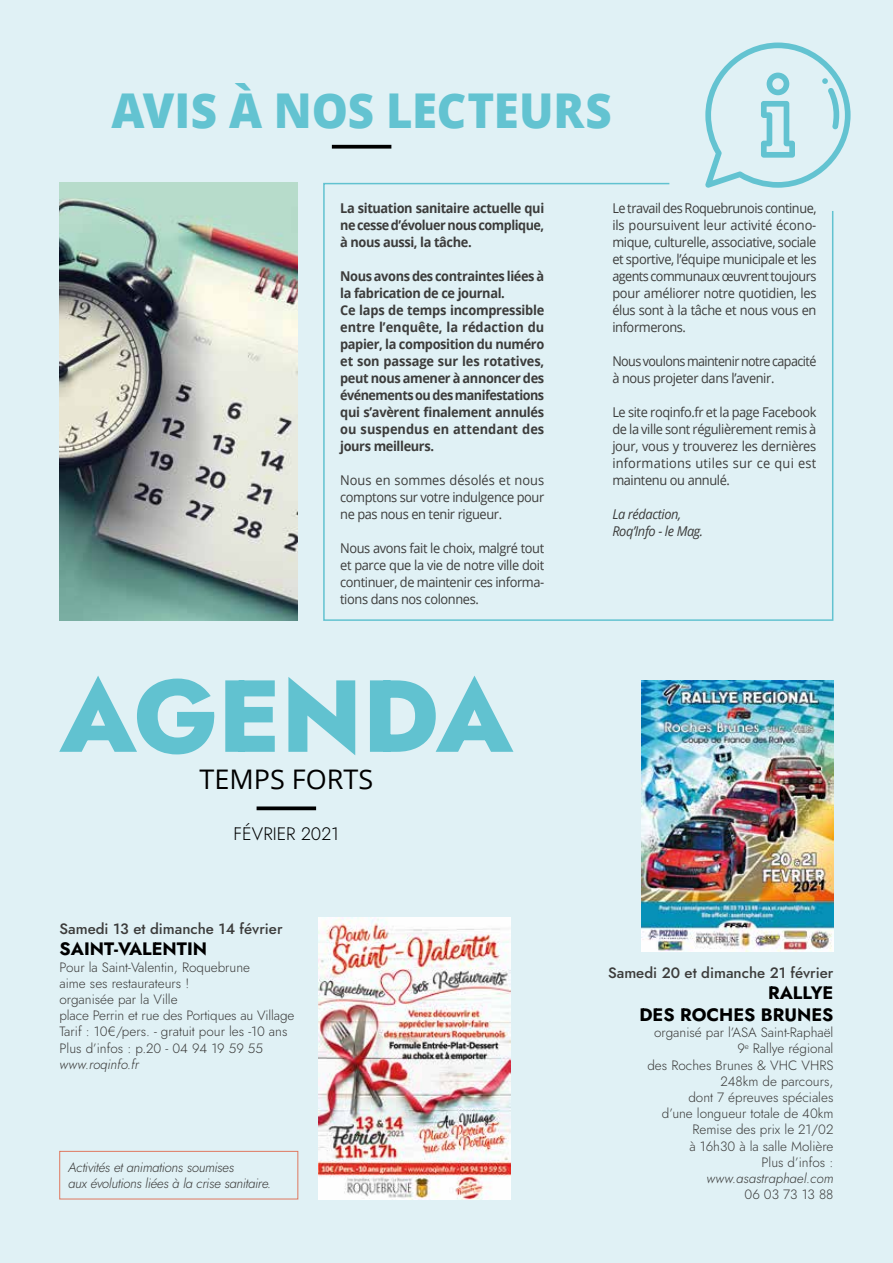
<style>
.page{position:relative;width:893px;height:1263px;background:#e0f1f5}
.page>*{position:absolute;margin:0;border:0;box-sizing:border-box;transform-origin:0 0}
.t1{font:800 102px "Jost";color:#61c2d0}
.t2{font:800 48px "Open Sans";letter-spacing:-.005em;color:#63c3d1;scale:.95 1}
.t3{font:27px "Open Sans";color:#000}
.t4{font:700 18px "Jost";color:#000}
.t5{font:300 18px "Jost";color:#000}
.t6{font:500 15px "Jost";color:#3c3c3b}
.LABEUR{font:700 13.5px/17px "Open Sans";letter-spacing:-.03em;color:#3c3c3b;text-align:justify;scale:.95 1}
.t7{font:300 13.5px "Jost";color:#3c3c3b}
.LABEUR-2{font:13.5px/17px "Open Sans";letter-spacing:-.03em;color:#3c3c3b;text-align:justify;scale:.95 1}
.LABEUR-3{font:13.5px/17px "Open Sans";letter-spacing:-.03em;color:#3c3c3b;text-align:justify;scale:.94 1}
.t8{font:italic 300 13.5px "Jost";letter-spacing:-.02em;color:#3c3c3b}
.LABEUR-4{font:13.5px/17px "Open Sans";letter-spacing:-.03em;color:#3c3c3b;scale:.93 1}
.t9{font:italic 300 13.5px "Jost";color:#3c3c3b}
.LABEUR-5{font:italic 13.5px "Open Sans";letter-spacing:-.03em;color:#3c3c3b;scale:.95 1}
</style>
<div class="page">
<div style="left:322px;top:182px;width:512px;height:440px;background:#e0f1f5"></div>
<svg style="left:332px;top:145px;width:59px;height:4px"></svg>
<svg style="left:705px;top:43px;width:145px;height:145px;background:#c8e8ee"></svg>
<img style="left:60px;top:183px;width:238px;height:438px">
<svg style="left:257px;top:806px;width:59px;height:4px"></svg>
<img style="left:641px;top:680px;width:192px;height:271px">
<div style="left:60px;top:1151px;width:238px;height:48px;border:1px solid #df785f"></div>
<img style="left:318px;top:918px;width:192px;height:281px">
<p class="t2" style="left:112px;top:74px;width:528px">AVIS À NOS LECTEURS</p>
<p class="LABEUR" style="left:340px;top:199px;width:216px">La situation sanitaire actuelle qui ne cesse d’évoluer nous complique, à nous aussi, la tâche.</p>
<p class="LABEUR" style="left:340px;top:267px;width:216px">Nous avons des contraintes liées à la fabrication de ce journal.</p>
<p class="LABEUR" style="left:340px;top:301px;width:216px">Ce laps de temps incompressible entre l’enquête, la rédaction du papier, la composition du numéro et son passage sur les rotatives, peut nous amener à annoncer des événements ou des manifestations qui s’avèrent finalement annulés ou suspendus en attendant des jours meilleurs.</p>
<p class="LABEUR-2" style="left:340px;top:471px;width:216px">Nous en sommes désolés et nous comptons sur votre indulgence pour ne pas nous en tenir rigueur.</p>
<p class="LABEUR-2" style="left:340px;top:539px;width:216px">Nous avons fait le choix, malgré tout et parce que la vie de notre ville doit continuer, de maintenir ces informa&shy;tions dans nos colonnes.</p>
<p class="t1" style="left:60px;top:647px;width:455px">AGENDA</p>
<p class="t3" style="left:199px;top:761px;width:175px">TEMPS FORTS</p>
<p class="t5" style="left:234px;top:821px;width:107px">FÉVRIER 2021</p>
<p class="t6" style="left:60px;top:918px;width:225px">Samedi 13 et dimanche 14 février</p>
<p class="t4" style="left:60px;top:937px;width:149px">SAINT-VALENTIN</p>
<p class="t7" style="left:60px;top:958px;width:192px">Pour la Saint-Valentin, Roquebrune</p>
<p class="t7" style="left:60px;top:974px;width:131px">aime ses restaurateurs !</p>
<p class="t7" style="left:60px;top:990px;width:120px">organisée par la Ville</p>
<p class="t7" style="left:60px;top:1006px;width:236px">place Perrin et rue des Portiques au Village</p>
<p class="t7" style="left:60px;top:1022px;width:229px">Tarif : 10€/pers. - gratuit pour les -10 ans</p>
<p class="t7" style="left:60px;top:1039px;width:205px">Plus d’infos : p.20 - 04 94 19 59 55</p>
<p class="t9" style="left:60px;top:1055px;width:81px">www.roqinfo.fr</p>
<p class="t8" style="left:68px;top:1158px;width:167px">Activités et animations soumises</p>
<p class="t8" style="left:68px;top:1174px;width:204px">aux évolutions liées à la crise sanitaire.</p>
<p class="LABEUR-3" style="left:612px;top:199px;width:219px">Le travail des Roquebrunois continue, ils poursuivent leur activité écono&shy;mique, culturelle, associative, sociale et sportive, l’équipe municipale et les agents communaux œuvrent toujours pour améliorer notre quotidien, les élus sont à la tâche et nous vous en informerons.</p>
<p class="LABEUR-4" style="left:612px;top:352px;width:221px">Nous voulons maintenir notre capacité à nous projeter dans l’avenir.</p>
<p class="LABEUR-2" style="left:612px;top:403px;width:216px">Le site roqinfo.fr et la page Facebook de la ville sont régulièrement remis à jour, vous y trouverez les dernières informations utiles sur ce qui est maintenu ou annulé.</p>
<p class="LABEUR-5" style="left:612px;top:505px;width:74px">La rédaction,</p>
<p class="LABEUR-5" style="left:612px;top:522px;width:97px">Roq’Info - le Mag.</p>
<p class="t6" style="left:608px;top:962px;width:227px">Samedi 20 et dimanche 21 février</p>
<p class="t4" style="left:768px;top:981px;width:67px">RALLYE</p>
<p class="t4" style="left:639px;top:1002px;width:196px">DES ROCHES BRUNES</p>
<p class="t7" style="left:654px;top:1023px;width:181px">organisé par l’ASA Saint-Raphaël</p>
<p class="t7" style="left:738px;top:1039px;width:97px">9<sup>e</sup> Rallye régional</p>
<p class="t7" style="left:647px;top:1056px;width:187px">des Roches Brunes &amp; VHC VHRS</p>
<p class="t7" style="left:721px;top:1072px;width:114px">248km de parcours,</p>
<p class="t7" style="left:688px;top:1088px;width:147px">dont 7 épreuves spéciales</p>
<p class="t7" style="left:662px;top:1104px;width:173px">d’une longueur totale de 40km</p>
<p class="t7" style="left:693px;top:1120px;width:142px">Remise des prix le 21/02</p>
<p class="t7" style="left:689px;top:1137px;width:145px">à 16h30 à la salle Molière</p>
<p class="t7" style="left:761px;top:1153px;width:73px">Plus d’infos :</p>
<p class="t9" style="left:707px;top:1169px;width:128px">www.asastraphael.com</p>
<p class="t7" style="left:744px;top:1185px;width:90px">06 03 73 13 88</p>
</div>
